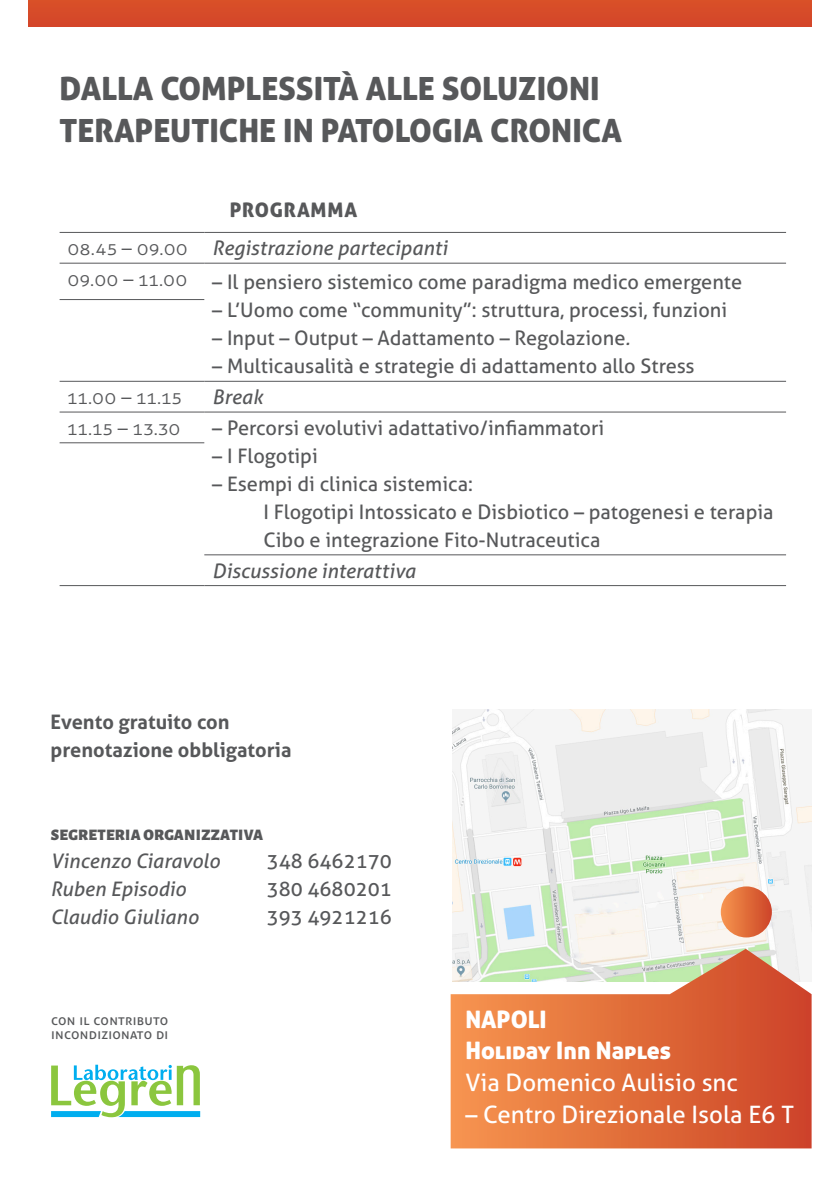
<style>
.page{position:relative;width:840px;height:1191px;background:#fff}
.page>*{position:absolute;margin:0;border:0;box-sizing:border-box;transform-origin:0 0}
.t1{font:32px/42px "Aller Display";color:#57585a}
.t2{font:24px "Aller";color:#fff}
.t3{font:24px "Aller Display";color:#fff}
.descrizione_attività{font:20px "Aller";color:#57585a}
.t4{font:italic 20px "Aller";color:#57585a}
.t5{font:300 20px "Aller";letter-spacing:.02em;color:#57585a}
.t6{font:700 20px/28px "Aller";color:#57585a}
.t7{font:20px "Aller Display";letter-spacing:.04em;color:#57585a}
.apparati{font:900 16px "Alegreya Sans";letter-spacing:.015em;color:#57585a}
.descrizione_attività-2{font:14px/14px "Aller";letter-spacing:.02em;color:#57585a}
.s1{font-style:italic}
</style>
<div class="page">
<div style="left:28px;top:0;width:783px;height:26px;background:#d64b29"></div>
<hr style="left:60px;top:232px;width:144px;height:1px;background:#57585a">
<hr style="left:204px;top:232px;width:581px;height:1px;background:#57585a">
<hr style="left:60px;top:263px;width:144px;height:1px;background:#57585a">
<hr style="left:204px;top:263px;width:581px;height:1px;background:#57585a">
<hr style="left:60px;top:299px;width:144px;height:1px;background:#57585a">
<hr style="left:60px;top:381px;width:144px;height:1px;background:#57585a">
<hr style="left:204px;top:381px;width:581px;height:1px;background:#57585a">
<hr style="left:60px;top:412px;width:144px;height:1px;background:#57585a">
<hr style="left:204px;top:412px;width:581px;height:1px;background:#57585a">
<hr style="left:60px;top:442px;width:144px;height:1px;background:#57585a">
<hr style="left:204px;top:554px;width:581px;height:1px;background:#57585a">
<hr style="left:204px;top:585px;width:581px;height:1px;background:#57585a">
<hr style="left:60px;top:585px;width:144px;height:1px;background:#57585a">
<svg style="left:51px;top:1064px;width:149px;height:53px"></svg>
<img style="left:452px;top:710px;width:359px;height:238px">
<svg style="left:720px;top:886px;width:51px;height:51px;background:#e2713f"></svg>
<svg style="left:450px;top:948px;width:361px;height:200px;background:#e08358"></svg>
<p class="t1" style="left:60px;top:67px;width:563px">DALLA COMPLESSITÀ ALLE SOLUZIONI<br>TERAPEUTICHE IN PATOLOGIA CRONICA</p>
<p class="t7" style="left:230px;top:197px;width:129px">PROGRAMMA</p>
<p class="t5" style="left:68px;top:236px;width:122px">08.45 – 09.00</p>
<p class="t4" style="left:212px;top:236px;width:237px">Registrazione partecipanti</p>
<p class="t5" style="left:68px;top:267px;width:121px">09.00 – 11.00</p>
<p class="descrizione_attività" style="left:212px;top:270px;width:531px">– Il pensiero sistemico come paradigma medico emergente</p>
<p class="descrizione_attività" style="left:212px;top:298px;width:516px">– L’Uomo come “community”: struttura, processi, funzioni</p>
<p class="descrizione_attività" style="left:212px;top:326px;width:419px">– Input – Output – Adattamento – Regolazione<span class="s1">.</span></p>
<p class="descrizione_attività" style="left:212px;top:354px;width:483px">– Multicausalità e strategie di adattamento allo Stress</p>
<p class="t5" style="left:68px;top:385px;width:116px">11.00 – 11.15</p>
<p class="t4" style="left:212px;top:385px;width:52px">Break</p>
<p class="t5" style="left:68px;top:416px;width:114px">11.15 – 13.30</p>
<p class="descrizione_attività" style="left:212px;top:415px;width:393px">– Percorsi evolutivi adattativo/infiammatori</p>
<p class="descrizione_attività" style="left:212px;top:443px;width:107px">– I Flogotipi</p>
<p class="descrizione_attività" style="left:212px;top:471px;width:262px">– Esempi di clinica sistemica:</p>
<p class="descrizione_attività" style="left:263px;top:499px;width:511px">I Flogotipi Intossicato e Disbiotico – patogenesi e terapia</p>
<p class="descrizione_attività" style="left:263px;top:527px;width:338px">Cibo e integrazione Fito-Nutraceutica</p>
<p class="t4" style="left:212px;top:558px;width:205px">Discussione interattiva</p>
<p class="t6" style="left:51px;top:708px;width:242px">Evento gratuito con prenotazione obbligatoria</p>
<p class="apparati" style="left:51px;top:822px;width:214px">SEGRETERIA ORGANIZZATIVA</p>
<p class="t4" style="left:51px;top:849px;width:171px">Vincenzo Ciaravolo</p>
<p class="descrizione_attività" style="left:267px;top:849px;width:126px">348 6462170</p>
<p class="t4" style="left:51px;top:877px;width:137px">Ruben Episodio</p>
<p class="descrizione_attività" style="left:267px;top:877px;width:126px">380 4680201</p>
<p class="t4" style="left:51px;top:905px;width:149px">Claudio Giuliano</p>
<p class="descrizione_attività" style="left:267px;top:905px;width:126px">393 4921216</p>
<p class="descrizione_attività-2" style="left:51px;top:1012px;width:119px">con il contributo incondizionato di</p>
<p class="t3" style="left:465px;top:1004px;width:83px">NAPOLI</p>
<p class="t3" style="left:465px;top:1035px;width:207px">Holiday Inn Naples</p>
<p class="t2" style="left:465px;top:1067px;width:274px">Via Domenico Aulisio snc</p>
<p class="t2" style="left:465px;top:1099px;width:330px">– Centro Direzionale Isola E6 T</p>
</div>
